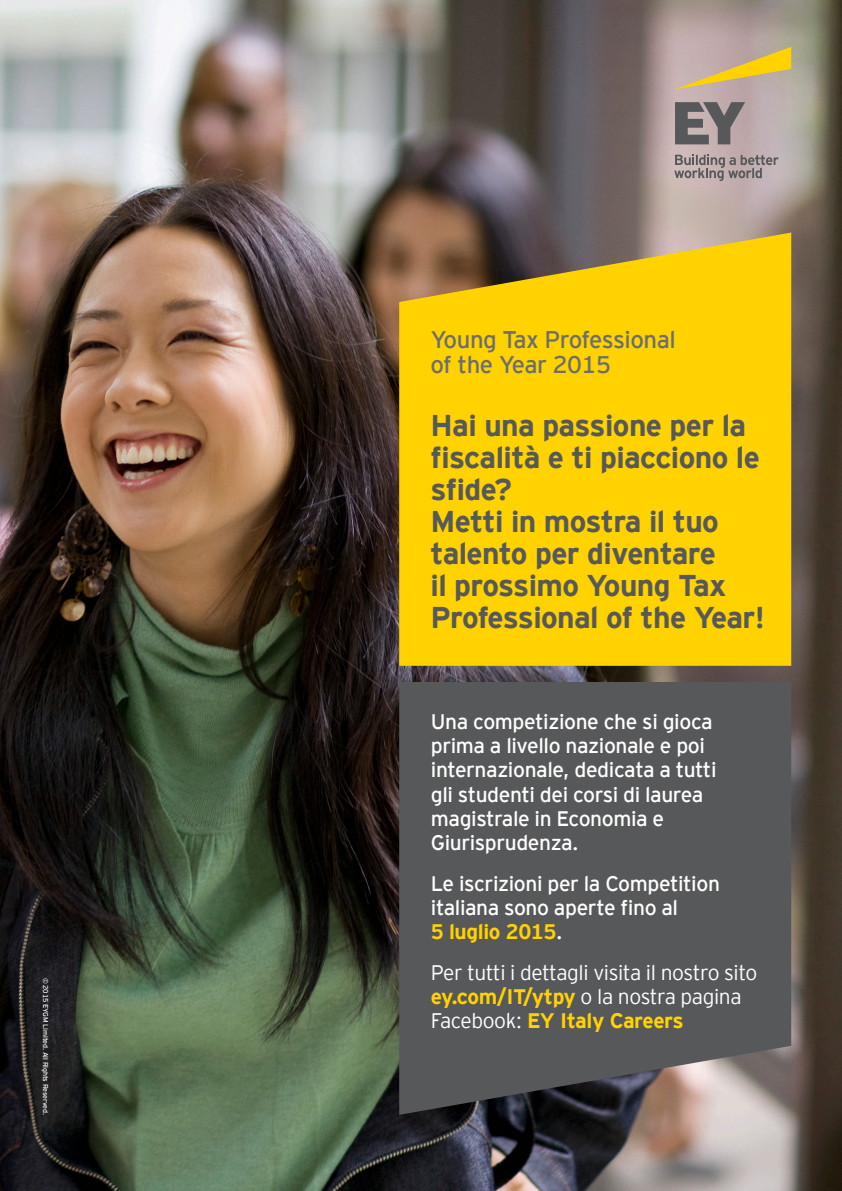
<style>
.page{position:relative;width:842px;height:1191px;background:#fff}
.page>*{position:absolute;margin:0;border:0;box-sizing:border-box;transform-origin:0 0}
.t1{font:700 30px/32px "EY Interstate";letter-spacing:-.02em;color:#57585a}
.t2{font:24px "EY Interstate";letter-spacing:-.02em;color:#6c6d70}
.t3{font:21px/24px "EY Interstate";letter-spacing:-.02em;color:#fff}
.t4{font:300 21px/24px "EY Interstate";letter-spacing:-.02em;color:#fff}
.copyright{font:7px "EY Interstate";letter-spacing:-.02em;color:#fff}
.s1{font-weight:700;color:#ffd200}
</style>
<div class="page">
<img style="left:0;top:0;width:842px;height:1191px">
<svg style="left:674px;top:154px;width:104px;height:27px;background:#a49799"></svg>
<svg style="left:674px;top:47px;width:117px;height:42px;background:#cfb57e"></svg>
<svg style="left:675px;top:102px;width:70px;height:42px;background:#80787a"></svg>
<svg style="left:399px;top:232px;width:392px;height:434px;background:#f2c707"></svg>
<svg style="left:399px;top:682px;width:392px;height:432px;background:#59595a"></svg>
<p class="copyright" style="left:51px;top:977px;width:139px;rotate:90deg">© 2015 EYGM Limited. All Rights Reserved.</p>
<p class="t2" style="left:430px;top:323px;width:247px">Young Tax Professional</p>
<p class="t2" style="left:430px;top:348px;width:182px">of the Year 2015</p>
<p class="t1" style="left:430px;top:407px;width:331px">Hai una passione per la fiscalità e ti piacciono le sfide?</p>
<p class="t1" style="left:430px;top:503px;width:336px">Metti in mostra il tuo talento per diventare<br>il prossimo Young Tax<br>Professional of the Year!</p>
<p class="t3" style="left:431px;top:709px;width:287px">Una competizione che si gioca prima a livello nazionale e poi internazionale, dedicata a tutti gli studenti dei corsi di laurea magistrale in Economia e<br>Giurisprudenza.</p>
<p class="t3" style="left:431px;top:870px;width:291px">Le iscrizioni per la Competition italiana sono aperte fino al<br><span class="s1">5 luglio 2015</span>.</p>
<p class="t4" style="left:431px;top:959px;width:328px">Per tutti i dettagli visita il nostro sito <span class="s1">ey.com/IT/ytpy</span> o la nostra pagina<br>Facebook: <span class="s1">EY Italy Careers</span></p>
</div>
